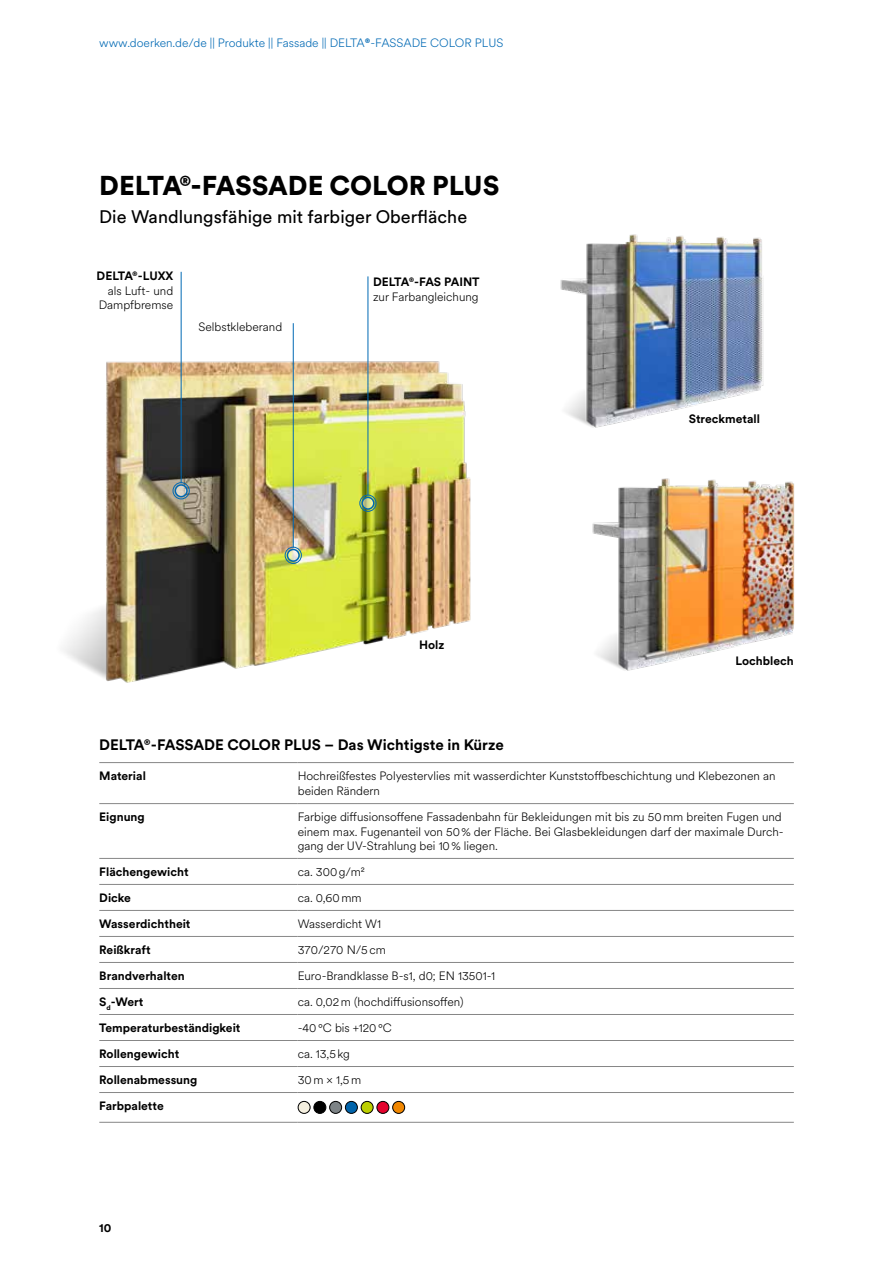
<style>
.page{position:relative;width:893px;height:1263px;background:#fff}
.page>*{position:absolute;margin:0;border:0;box-sizing:border-box;transform-origin:0 0}
.t1{font:900 27px "Circular XX";color:#000}
.t2{font:18px "Circular XX";color:#000}
.t3{font:700 15px "Circular XX";color:#000}
.t4{font:300 12px/14.4px "Circular XX";color:#000}
.t5{font:700 12px "Circular XX";color:#000}
.t6{font:300 12px "Circular XX";color:#0069b4}
.s1{font-weight:700}
</style>
<div class="page">
<img style="left:63px;top:331px;width:408px;height:352px">
<img style="left:560px;top:234px;width:204px;height:194px">
<img style="left:592px;top:478px;width:203px;height:193px">
<hr style="left:181px;top:272px;width:1px;height:211px;background:#0069b4">
<div style="left:173px;top:482px;width:17px;height:17px;border:1px solid #0069b4;border-radius:50%"></div>
<svg style="left:175px;top:485px;width:12px;height:12px"></svg>
<div style="left:175px;top:484px;width:13px;height:13px;border:2px solid #0069b4;border-radius:50%"></div>
<hr style="left:368px;top:276px;width:1px;height:219px;background:#0069b4">
<div style="left:359px;top:495px;width:17px;height:17px;border:1px solid #0069b4;border-radius:50%"></div>
<svg style="left:362px;top:497px;width:12px;height:12px"></svg>
<div style="left:361px;top:497px;width:13px;height:13px;border:2px solid #0069b4;border-radius:50%"></div>
<hr style="left:99px;top:762px;width:199px;height:1px;background:#878787">
<hr style="left:298px;top:762px;width:496px;height:1px;background:#878787">
<hr style="left:99px;top:803px;width:199px;height:1px;background:#878787">
<hr style="left:298px;top:803px;width:496px;height:1px;background:#878787">
<hr style="left:99px;top:858px;width:199px;height:1px;background:#878787">
<hr style="left:298px;top:858px;width:496px;height:1px;background:#878787">
<hr style="left:99px;top:884px;width:199px;height:1px;background:#878787">
<hr style="left:298px;top:884px;width:496px;height:1px;background:#878787">
<hr style="left:99px;top:910px;width:199px;height:1px;background:#878787">
<hr style="left:298px;top:910px;width:496px;height:1px;background:#878787">
<hr style="left:99px;top:936px;width:199px;height:1px;background:#878787">
<hr style="left:298px;top:936px;width:496px;height:1px;background:#878787">
<hr style="left:99px;top:962px;width:199px;height:1px;background:#878787">
<hr style="left:298px;top:962px;width:496px;height:1px;background:#878787">
<hr style="left:99px;top:988px;width:199px;height:1px;background:#878787">
<hr style="left:298px;top:988px;width:496px;height:1px;background:#878787">
<hr style="left:99px;top:1014px;width:199px;height:1px;background:#878787">
<hr style="left:298px;top:1014px;width:496px;height:1px;background:#878787">
<hr style="left:99px;top:1040px;width:199px;height:1px;background:#878787">
<hr style="left:298px;top:1040px;width:496px;height:1px;background:#878787">
<hr style="left:99px;top:1066px;width:199px;height:1px;background:#878787">
<hr style="left:298px;top:1066px;width:496px;height:1px;background:#878787">
<hr style="left:99px;top:1092px;width:199px;height:1px;background:#878787">
<hr style="left:298px;top:1092px;width:496px;height:1px;background:#878787">
<hr style="left:99px;top:1122px;width:199px;height:1px;background:#878787">
<hr style="left:298px;top:1122px;width:496px;height:1px;background:#878787">
<div style="left:298px;top:1101px;width:12px;height:12px;background:#f5f0e0;border-radius:50%"></div>
<div style="left:298px;top:1101px;width:12px;height:13px;border:1px solid #000;border-radius:50%"></div>
<div style="left:314px;top:1101px;width:12px;height:12px;background:#000;border-radius:50%"></div>
<div style="left:313px;top:1101px;width:13px;height:13px;border:1px solid #000;border-radius:50%"></div>
<div style="left:330px;top:1101px;width:12px;height:12px;background:#7d8386;border-radius:50%"></div>
<div style="left:329px;top:1101px;width:13px;height:13px;border:1px solid #000;border-radius:50%"></div>
<div style="left:345px;top:1101px;width:12px;height:12px;background:#0063aa;border-radius:50%"></div>
<div style="left:345px;top:1101px;width:13px;height:13px;border:1px solid #000;border-radius:50%"></div>
<div style="left:361px;top:1101px;width:12px;height:12px;background:#bccf00;border-radius:50%"></div>
<div style="left:361px;top:1101px;width:12px;height:13px;border:1px solid #000;border-radius:50%"></div>
<div style="left:377px;top:1101px;width:12px;height:12px;background:#e4032e;border-radius:50%"></div>
<div style="left:376px;top:1101px;width:13px;height:13px;border:1px solid #000;border-radius:50%"></div>
<div style="left:393px;top:1101px;width:12px;height:12px;background:#f18700;border-radius:50%"></div>
<div style="left:392px;top:1101px;width:13px;height:13px;border:1px solid #000;border-radius:50%"></div>
<hr style="left:293px;top:323px;width:1px;height:225px;background:#0069b4">
<div style="left:285px;top:547px;width:17px;height:17px;border:1px solid #0069b4;border-radius:50%"></div>
<svg style="left:287px;top:549px;width:12px;height:12px"></svg>
<div style="left:287px;top:549px;width:13px;height:13px;border:2px solid #0069b4;border-radius:50%"></div>
<p class="t6" style="left:99px;top:35px;width:406px">www.doerken.de/de || Produkte || Fassade || DELTA<span class="s1">®</span>-FASSADE COLOR PLUS</p>
<h1 class="t1" style="left:99px;top:166px;width:402px">DELTA®-FASSADE COLOR PLUS</h1>
<h2 class="t2" style="left:99px;top:205px;width:369px">Die Wandlungsfähige mit farbiger Oberfläche</h2>
<p class="t5" style="left:97px;top:268px;width:78px">DELTA®-LUXX</p>
<p class="t4" style="left:99px;top:283px;width:76px;text-align:right">als Luft- und<br>Dampfbremse</p>
<p class="t4" style="left:198px;top:319px;width:85px">Selbstkleberand</p>
<p class="t5" style="left:373px;top:274px;width:108px">DELTA®-FAS PAINT</p>
<p class="t4" style="left:373px;top:289px;width:107px">zur Farbangleichung</p>
<p class="t5" style="left:419px;top:636px;width:27px">Holz</p>
<p class="t5" style="left:689px;top:411px;width:73px">Streckmetall</p>
<p class="t5" style="left:735px;top:652px;width:60px">Lochblech</p>
<p class="t3" style="left:99px;top:734px;width:406px">DELTA®-FASSADE COLOR PLUS – Das Wichtigste in Kürze</p>
<p class="t5" style="left:99px;top:768px;width:48px">Material</p>
<p class="t4" style="left:298px;top:768px;width:479px">Hochreißfestes Polyestervlies mit wasserdichter Kunststoffbeschichtung und Klebezonen an beiden Rändern</p>
<p class="t5" style="left:99px;top:809px;width:47px">Eignung</p>
<p class="t4" style="left:298px;top:809px;width:487px">Farbige diffusionsoffene Fassadenbahn für Bekleidungen mit bis zu 50mm breiten Fugen und einem max. Fugenanteil von 50% der Fläche. Bei Glasbekleidungen darf der maximale Durch&shy;gang der UV-Strahlung bei 10% liegen.</p>
<p class="t5" style="left:99px;top:863px;width:91px">Flächengewicht</p>
<p class="t4" style="left:298px;top:864px;width:69px">ca. 300g/m²</p>
<p class="t5" style="left:99px;top:889px;width:33px">Dicke</p>
<p class="t4" style="left:298px;top:890px;width:65px">ca. 0,60mm</p>
<p class="t5" style="left:99px;top:915px;width:93px">Wasserdichtheit</p>
<p class="t4" style="left:298px;top:916px;width:85px">Wasserdicht W1</p>
<p class="t5" style="left:99px;top:941px;width:53px">Reißkraft</p>
<p class="t4" style="left:298px;top:942px;width:90px">370/270 N/5cm</p>
<p class="t5" style="left:99px;top:967px;width:87px">Brandverhalten</p>
<p class="t4" style="left:298px;top:968px;width:199px">Euro-Brandklasse B-s1, d0; EN 13501-1</p>
<p class="t5" style="left:99px;top:993px;width:46px">S<sub>d</sub>-Wert</p>
<p class="t4" style="left:298px;top:994px;width:167px">ca. 0,02m (hochdiffusionsoffen)</p>
<p class="t5" style="left:99px;top:1019px;width:143px">Temperaturbeständigkeit</p>
<p class="t4" style="left:298px;top:1020px;width:96px">-40°C bis +120°C</p>
<p class="t5" style="left:99px;top:1045px;width:81px">Rollengewicht</p>
<p class="t4" style="left:298px;top:1046px;width:54px">ca. 13,5kg</p>
<p class="t5" style="left:99px;top:1071px;width:100px">Rollenabmessung</p>
<p class="t4" style="left:298px;top:1072px;width:65px">30m × 1,5m</p>
<p class="t5" style="left:99px;top:1097px;width:66px">Farbpalette</p>
<p class="t5" style="left:99px;top:1219px;width:14px">10</p>
</div>
